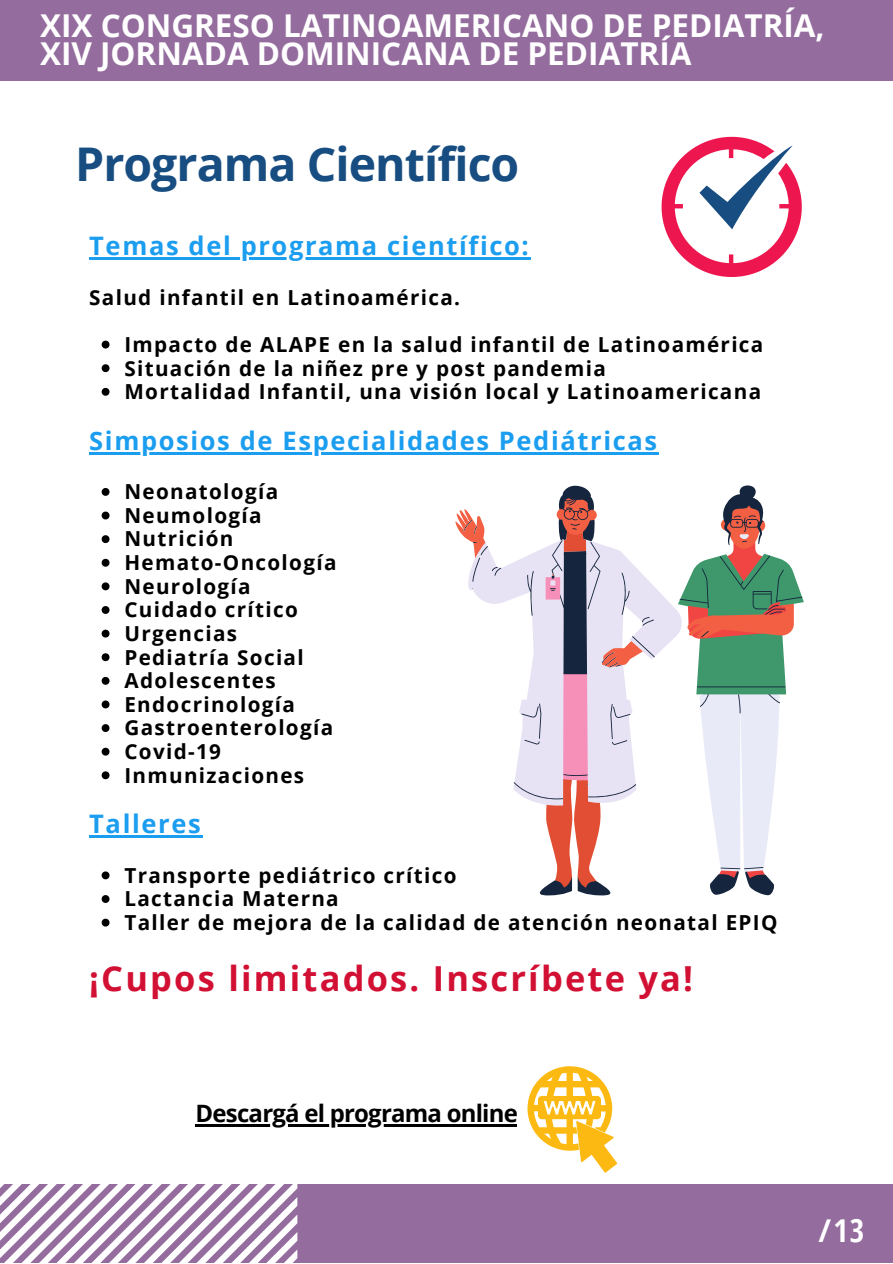
<style>
.page{position:relative;width:893px;height:1264px;background:#fff}
.page>*{position:absolute;margin:0;border:0;box-sizing:border-box;transform-origin:0 0}
.t1{font:700 46.5px "Open Sans";letter-spacing:-.02em;color:#174d81}
.t2{font:700 36px "Open Sans Condensed";color:#fff}
.t3{font:700 34.5px "Open Sans";letter-spacing:.065em;color:#d21034}
.t4{font:700 31.5px/28px "Open Sans";color:#fff}
.t5{font:700 31.5px "Open Sans Condensed";color:#fff}
.t6{font:700 25.5px "Open Sans";letter-spacing:.065em;color:#1b9df0}
.t7{font:700 24px "Open Sans";letter-spacing:-.03em;color:#000}
.t8{font:700 20.7px/23.5px "Open Sans";letter-spacing:.065em;color:#000}
</style>
<div class="page">
<div style="left:0;top:1184px;width:892px;height:78px;background:#946c9e"></div>
<svg style="left:0;top:1184px;width:297px;height:78px"></svg>
<svg style="left:527px;top:1066px;width:90px;height:106px"></svg>
<svg style="left:102px;top:340px;width:7px;height:8px"></svg>
<svg style="left:102px;top:364px;width:7px;height:8px"></svg>
<svg style="left:102px;top:388px;width:7px;height:8px"></svg>
<svg style="left:102px;top:488px;width:7px;height:8px"></svg>
<svg style="left:102px;top:511px;width:7px;height:8px"></svg>
<svg style="left:102px;top:535px;width:7px;height:8px"></svg>
<svg style="left:102px;top:559px;width:7px;height:7px"></svg>
<svg style="left:102px;top:582px;width:7px;height:8px"></svg>
<svg style="left:102px;top:606px;width:7px;height:8px"></svg>
<svg style="left:102px;top:629px;width:7px;height:8px"></svg>
<svg style="left:102px;top:653px;width:7px;height:8px"></svg>
<svg style="left:102px;top:677px;width:7px;height:7px"></svg>
<svg style="left:102px;top:700px;width:7px;height:8px"></svg>
<svg style="left:102px;top:724px;width:7px;height:8px"></svg>
<svg style="left:102px;top:747px;width:7px;height:8px"></svg>
<svg style="left:102px;top:771px;width:7px;height:8px"></svg>
<svg style="left:102px;top:871px;width:7px;height:8px"></svg>
<svg style="left:102px;top:895px;width:7px;height:8px"></svg>
<svg style="left:102px;top:918px;width:7px;height:8px"></svg>
<hr style="left:89px;top:257px;width:441px;height:3px;background:#1b9df0">
<hr style="left:89px;top:452px;width:569px;height:2px;background:#1b9df0">
<hr style="left:89px;top:835px;width:113px;height:2px;background:#1b9df0">
<div style="left:0;top:0;width:892px;height:81px;background:#946c9e"></div>
<svg style="left:661px;top:136px;width:141px;height:141px"></svg>
<svg style="left:654px;top:587px;width:24px;height:71px;fill:#e8e3f4"></svg>
<svg style="left:539px;top:485px;width:115px;height:410px"></svg>
<svg style="left:456px;top:496px;width:186px;height:391px"></svg>
<svg style="left:679px;top:485px;width:123px;height:410px"></svg>
<hr style="left:196px;top:1124px;width:321px;height:2px;background:#000">
<h3 class="t4" style="left:40px;top:10px;width:786px">XIX CONGRESO LATINOAMERICANO DE PEDIATRÍA,<br>XIV JORNADA DOMINICANA DE PEDIATRÍA</h3>
<h2 class="t2" style="left:22px;top:7px;width:178px">Institucional</h2>
<h1 class="t1" style="left:75px;top:131px;width:446px">Programa Científico</h1>
<p class="t6" style="left:89px;top:228px;width:441px">Temas del programa científico:</p>
<p class="t8" style="left:89px;top:285px;width:372px">Salud infantil en Latinoamérica.</p>
<p class="t8" style="left:124px;top:332px;width:640px">Impacto de ALAPE en la salud infantil de Latinoamérica<br>Situación de la niñez pre y post pandemia<br>Mortalidad Infantil, una visión local y Latinoamericana</p>
<p class="t6" style="left:89px;top:422px;width:569px">Simposios de Especialidades Pediátricas</p>
<p class="t8" style="left:124px;top:479px;width:213px">Neonatología<br>Neumología<br>Nutrición<br>Hemato-Oncología<br>Neurología<br>Cuidado crítico<br>Urgencias<br>Pediatría Social<br>Adolescentes<br>Endocrinología<br>Gastroenterología<br>Covid-19<br>Inmunizaciones</p>
<p class="t6" style="left:89px;top:806px;width:113px">Talleres</p>
<p class="t8" style="left:124px;top:862px;width:654px">Transporte pediátrico crítico<br>Lactancia Materna<br>Taller de mejora de la calidad de atención neonatal EPIQ</p>
<h3 class="t3" style="left:89px;top:953px;width:605px">¡Cupos limitados. Inscríbete ya!</h3>
<p class="t7" style="left:196px;top:1096px;width:324px">Descargá el programa online</p>
<h3 class="t5" style="left:818px;top:1207px;width:47px">/13</h3>
</div>
